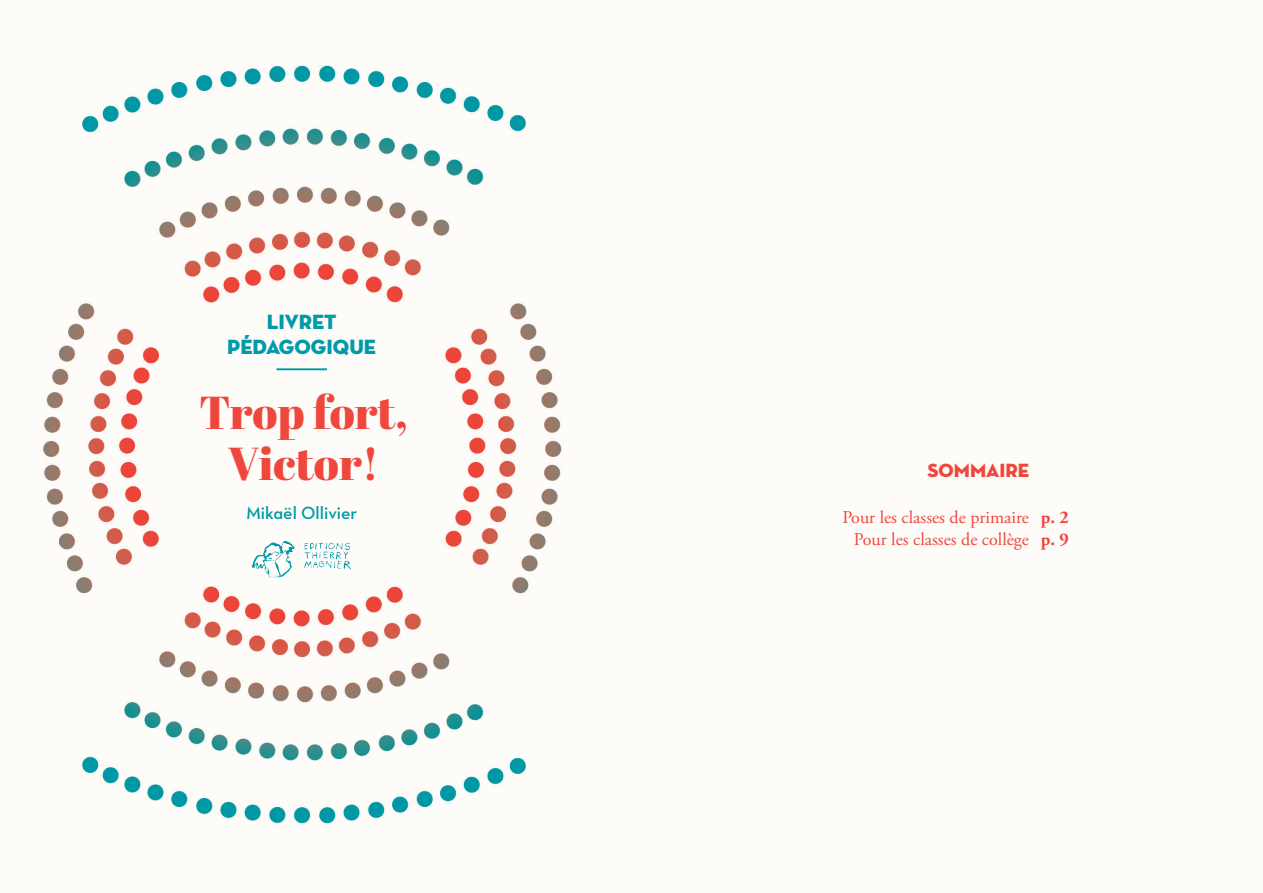
<style>
.page{position:relative;width:1263px;height:893px;background:#fefcf9}
.page>*{position:absolute;margin:0;border:0;box-sizing:border-box;transform-origin:0 0}
.t1{font:46.2px/51.4px "Abril Fatface";color:#ef473c;text-align:center}
.t2{font:21px/25.2px "Neutra Disp Titling";color:#009aa9;text-align:center}
.t3{font:19.5px "Neutra Disp Titling";color:#ef473c}
.t4{font:18px/21.6px "Adobe Garamond Pro";color:#ef473c;text-align:right}
.t5{font:18px "Neutra Text Demi Alt";color:#009aa9}
.t6{font:700 18px/21.6px "Adobe Garamond Pro";color:#ef473c}
</style>
<div class="page">
<img style="left:43px;top:65px;width:519px;height:759px">
<img style="left:268px;top:541px;width:17px;height:6px">
<hr style="left:276px;top:368px;width:51px;height:2px;background:#009aa9">
<p class="t2" style="left:227px;top:309px;width:150px">LIVRET<br>PÉDAGOGIQUE</p>
<h1 class="t1" style="left:199px;top:385px;width:210px">Trop fort,<br>Victor!</h1>
<p class="t5" style="left:246px;top:502px;width:113px">Mikaël Ollivier</p>
<p class="t3" style="left:927px;top:458px;width:103px">SOMMAIRE</p>
<p class="t4" style="left:842px;top:507px;width:188px">Pour les classes de primaire<br>Pour les classes de collège</p>
<p class="t6" style="left:1041px;top:507px;width:30px">p. 2 p. 9</p>
</div>
